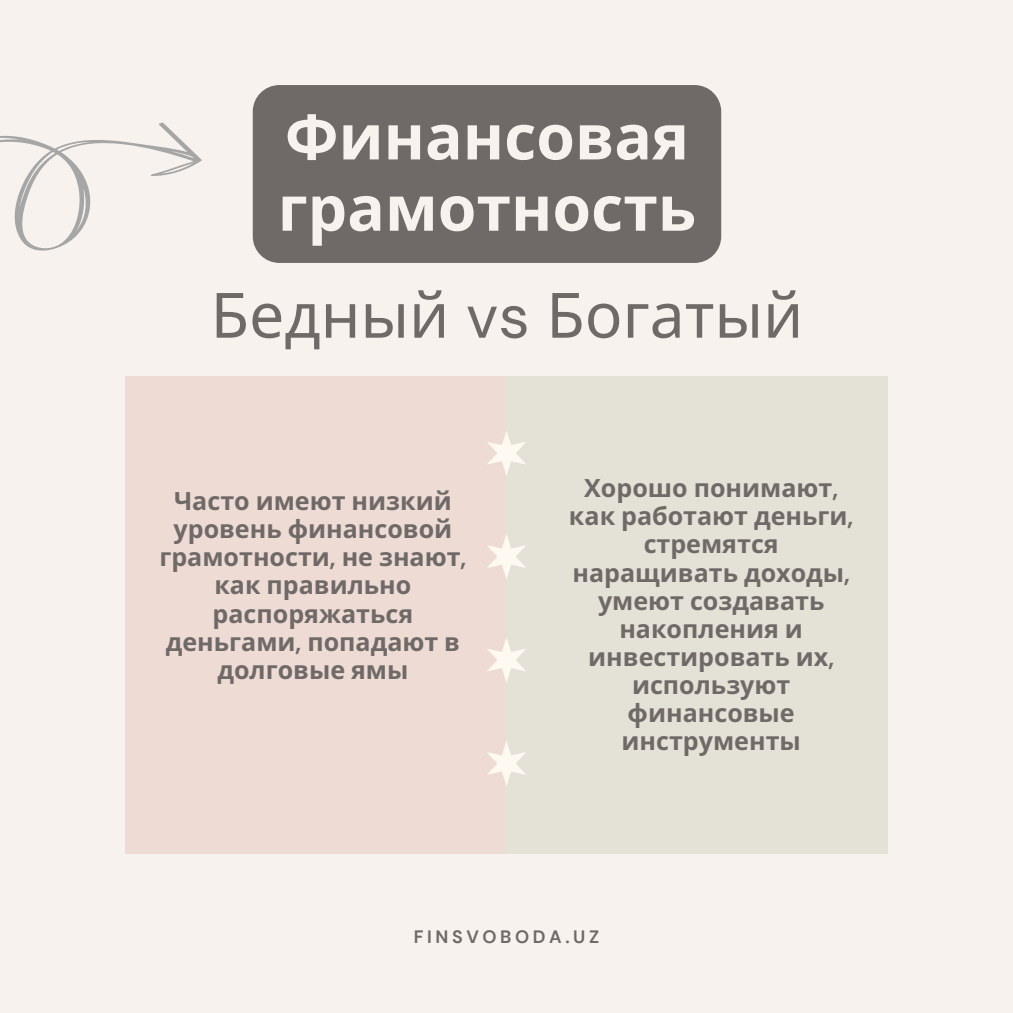
<style>
.page{position:relative;width:1013px;height:1013px;background:#fff}
.page>*{position:absolute;margin:0;border:0;box-sizing:border-box;transform-origin:0 0}
.t1{font:700 62.5px/71.2px "Noto Sans";color:#f7f2ee}
.t2{font:62.5px "Noto Sans";color:#6f6a67}
.t3{font:700 25.12px/28.1px "Noto Sans";color:#6f6a67;text-align:center}
.t4{font:700 17.88px "DM Sans";letter-spacing:.2em;color:#6f6a67}
.s1{font-family:"DM Sans"}
</style>
<div class="page">
<div style="left:0;top:0;width:1012px;height:1012px;background:#f7f2ee"></div>
<div style="left:125px;top:377px;width:382px;height:477px;background:#eddbd4"></div>
<div style="left:506px;top:377px;width:381px;height:477px;background:#e4e2d7"></div>
<svg style="left:487px;top:534px;width:39px;height:45px"></svg>
<svg style="left:487px;top:431px;width:39px;height:44px"></svg>
<svg style="left:487px;top:638px;width:39px;height:44px"></svg>
<svg style="left:487px;top:741px;width:39px;height:44px"></svg>
<svg style="left:0;top:122px;width:202px;height:129px"></svg>
<div style="left:253px;top:85px;width:468px;height:178px;background:#6f6a67;border-radius:27px"></div>
<h1 class="t1" style="left:278px;top:100px;width:420px">Финансовая грамотность</h1>
<h3 class="t2" style="left:211px;top:271px;width:594px">Бедный <span class="s1">vs</span> Богатый</h3>
<h2 class="t3" style="left:159px;top:486px;width:308px">Часто имеют низкий уровень финансовой грамотности<span class="s1">,</span> не знают<span class="s1">, </span>как правильно распоряжаться деньгами<span class="s1">,</span> попадают в долговые ямы</h2>
<p class="t3" style="left:569px;top:473px;width:286px">Хорошо понимают<span class="s1">, </span>как работают деньги<span class="s1">, </span>стремятся наращивать доходы<span class="s1">, </span>умеют создавать накопления и инвестировать их<span class="s1">, </span>используют финансовые инструменты</p>
<h3 class="t4" style="left:414px;top:925px;width:187px">FINSVOBODA.UZ</h3>
</div>
